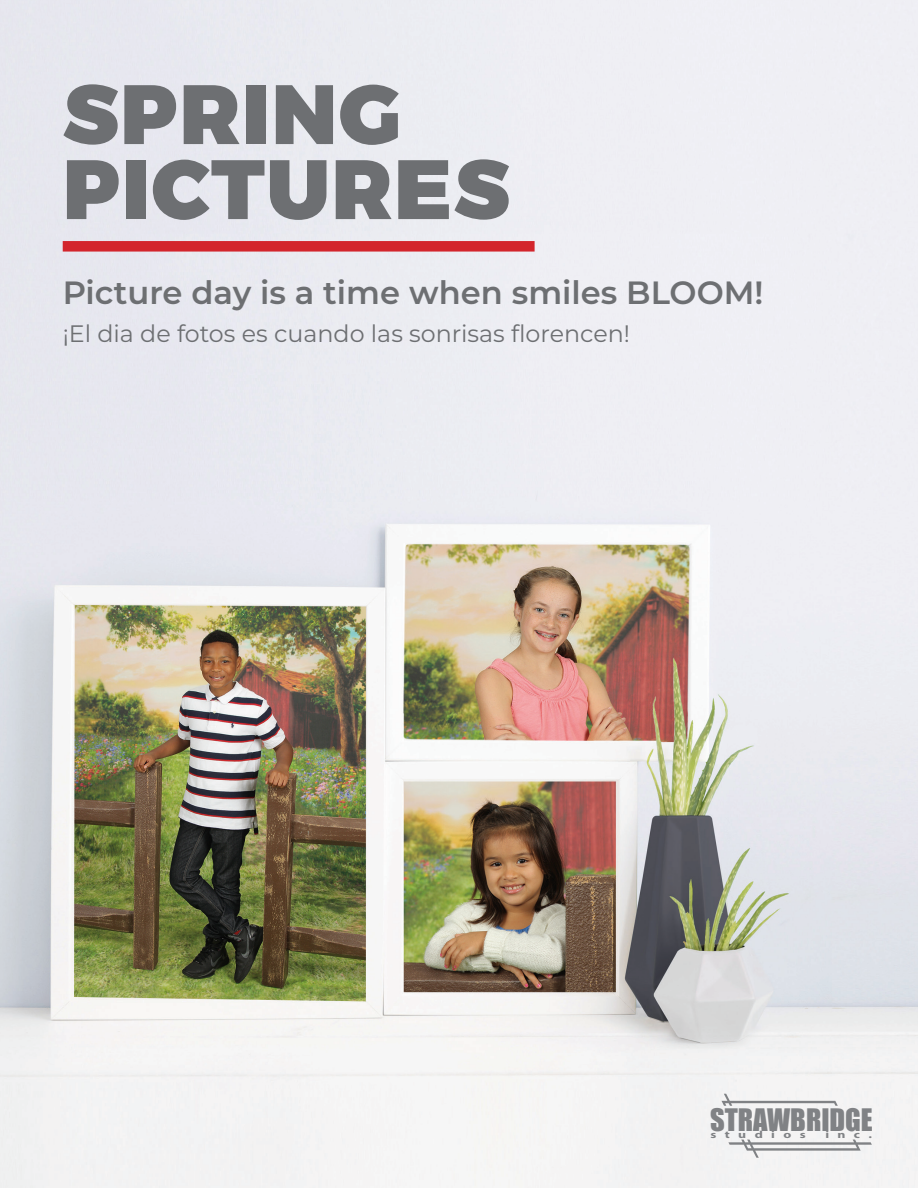
<style>
.page{position:relative;width:918px;height:1188px;background:#fff}
.page>*{position:absolute;margin:0;border:0;box-sizing:border-box;transform-origin:0 0}
.t1{font:900 84px "Montserrat";letter-spacing:.02em;color:#6d6f72}
.t2{font:600 32.1px "Montserrat";color:#6d6f72}
.t3{font:28.5px "Impact";color:#808285}
.t4{font:23.85px "Montserrat";color:#6d6f72}
.t5{font:700 10.2px "Myriad Pro";letter-spacing:.615em;color:#808285;scale:1.33 1}
</style>
<div class="page">
<img style="left:0;top:0;width:918px;height:1188px">
<div style="left:63px;top:241px;width:472px;height:11px;background:#d3252c"></div>
<svg style="left:722px;top:1094px;width:116px;height:12px"></svg>
<svg style="left:728px;top:1140px;width:144px;height:18px"></svg>
<p class="t1" style="left:63px;top:62px;width:340px">SPRING</p>
<p class="t1" style="left:63px;top:137px;width:448px">PICTURES</p>
<p class="t2" style="left:63px;top:270px;width:702px">Picture day is a time when smiles BLOOM!</p>
<p class="t4" style="left:63px;top:318px;width:569px">¡El dia de fotos es cuando las sonrisas florencen!</p>
<p class="t3" style="left:710px;top:1097px;width:164px">STRAWBRIDGE</p>
<p class="t5" style="left:710px;top:1128px;width:73px">studios</p>
<p class="t5" style="left:825px;top:1128px;width:37px">inc.</p>
</div>
